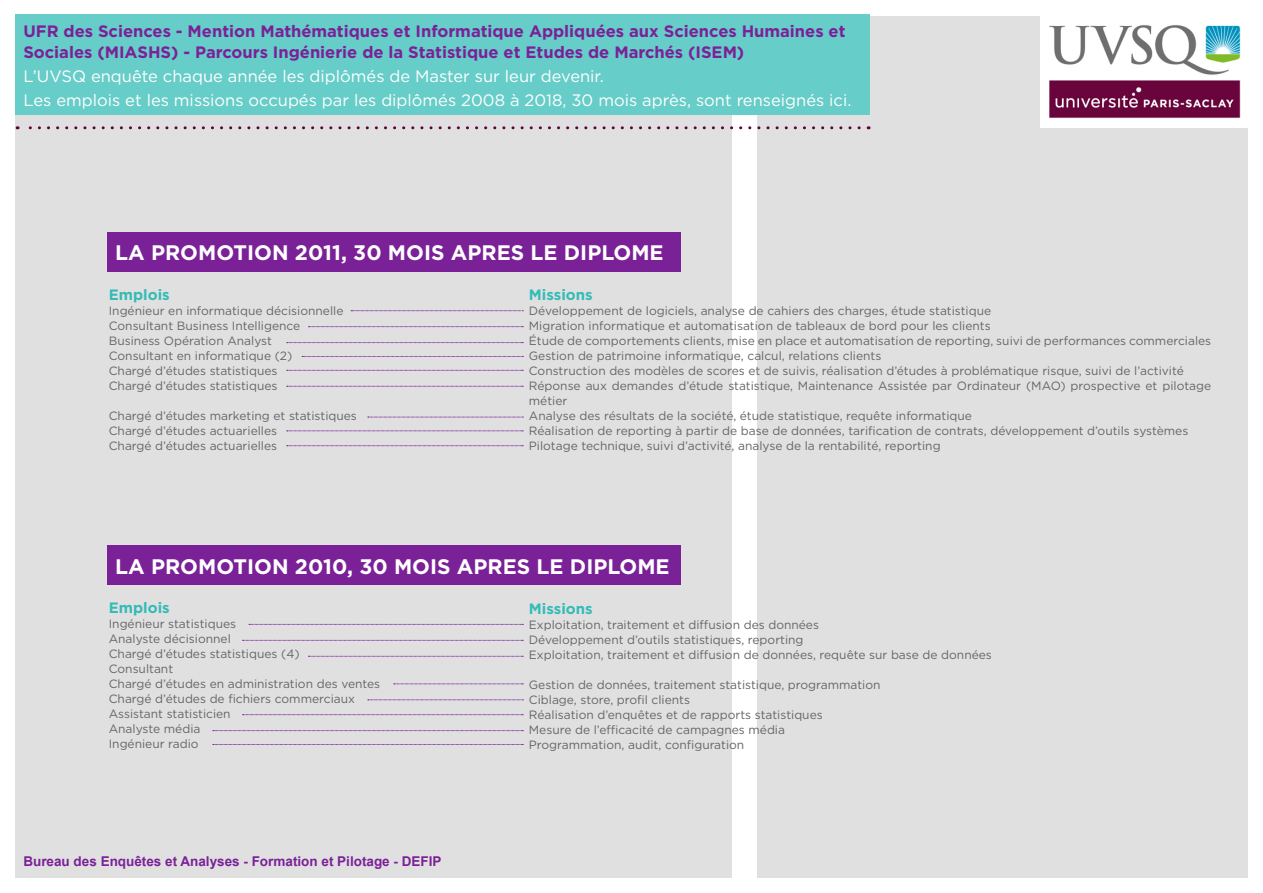
<style>
.page{position:relative;width:1263px;height:893px;background:#fff}
.page>*{position:absolute;margin:0;border:0;box-sizing:border-box;transform-origin:0 0}
.t1{font:700 21px "Gotham";color:#fff}
.t2{font:700 16.5px/21px "Gotham";color:#7b2198}
.t3{font:16.5px "Gotham";color:#fff}
.t4{font:700 15px "Gotham";color:#33bcb6}
.t5{font:700 13.5px "Arial";color:#7b2198}
.t6{font:12px/15px "Gotham";color:#646567}
</style>
<div class="page">
<div style="left:15px;top:16px;width:716px;height:861px;background:#e0e0e1"></div>
<div style="left:757px;top:16px;width:491px;height:861px;background:#e0e0e1"></div>
<img style="left:1041px;top:16px;width:207px;height:112px">
<div style="left:107px;top:232px;width:573px;height:39px;background:#7b2198"></div>
<svg style="left:351px;top:310px;width:172px;height:1px"></svg>
<svg style="left:287px;top:370px;width:236px;height:1px"></svg>
<svg style="left:302px;top:356px;width:221px;height:1px"></svg>
<svg style="left:287px;top:386px;width:236px;height:1px"></svg>
<svg style="left:308px;top:326px;width:215px;height:1px"></svg>
<svg style="left:287px;top:342px;width:236px;height:1px"></svg>
<svg style="left:368px;top:417px;width:155px;height:1px"></svg>
<svg style="left:287px;top:431px;width:236px;height:1px"></svg>
<svg style="left:287px;top:445px;width:236px;height:1px"></svg>
<div style="left:107px;top:546px;width:573px;height:39px;background:#7b2198"></div>
<svg style="left:249px;top:624px;width:274px;height:1px"></svg>
<svg style="left:394px;top:684px;width:129px;height:1px"></svg>
<svg style="left:368px;top:700px;width:155px;height:1px"></svg>
<svg style="left:243px;top:640px;width:280px;height:1px"></svg>
<svg style="left:308px;top:656px;width:215px;height:1px"></svg>
<svg style="left:213px;top:730px;width:310px;height:1px"></svg>
<svg style="left:213px;top:744px;width:310px;height:1px"></svg>
<svg style="left:243px;top:714px;width:280px;height:1px"></svg>
<div style="left:15px;top:15px;width:855px;height:100px;background:#66cdc8"></div>
<svg style="left:17px;top:126px;width:842px;height:3px"></svg>
<p class="t2" style="left:23px;top:21px;width:824px">UFR des Sciences - Mention Mathématiques et Informatique Appliquées aux Sciences Humaines et<br>Sociales (MIASHS) - Parcours Ingénierie de la Statistique et Etudes de Marchés (ISEM)</p>
<p class="t3" style="left:23px;top:66px;width:582px">L’UVSQ enquête chaque année les diplômés de Master sur leur devenir.</p>
<p class="t3" style="left:23px;top:90px;width:829px">Les emplois et les missions occupés par les diplômés 2008 à 2018, 30 mois après, sont renseignés ici.</p>
<p class="t1" style="left:115px;top:239px;width:550px">LA PROMOTION 2011, 30 MOIS APRES LE DIPLOME</p>
<p class="t4" style="left:109px;top:284px;width:62px">Emplois</p>
<p class="t6" style="left:109px;top:303px;width:236px">Ingénieur en informatique décisionnelle</p>
<p class="t6" style="left:109px;top:318px;width:193px">Consultant Business Intelligence</p>
<p class="t6" style="left:109px;top:333px;width:165px">Business Opération Analyst</p>
<p class="t6" style="left:109px;top:348px;width:185px">Consultant en informatique (2)</p>
<p class="t6" style="left:109px;top:363px;width:170px">Chargé d’études statistiques</p>
<p class="t6" style="left:109px;top:378px;width:170px">Chargé d’études statistiques</p>
<p class="t6" style="left:109px;top:408px;width:250px">Chargé d’études marketing et statistiques</p>
<p class="t6" style="left:109px;top:423px;width:170px">Chargé d’études actuarielles</p>
<p class="t6" style="left:109px;top:438px;width:170px">Chargé d’études actuarielles</p>
<p class="t4" style="left:529px;top:285px;width:65px">Missions</p>
<p class="t6" style="left:529px;top:303px;width:464px">Développement de logiciels, analyse de cahiers des charges, étude statistique</p>
<p class="t6" style="left:529px;top:318px;width:463px">Migration informatique et automatisation de tableaux de bord pour les clients</p>
<p class="t6" style="left:529px;top:333px;width:684px">Étude de comportements clients, mise en place et automatisation de reporting, suivi de performances commerciales</p>
<p class="t6" style="left:529px;top:348px;width:354px">Gestion de patrimoine informatique, calcul, relations clients</p>
<p class="t6" style="left:529px;top:363px;width:656px">Construction des modèles de scores et de suivis, réalisation d’études à problématique risque, suivi de l’activité</p>
<p class="t6" style="left:529px;top:378px;width:684px">Réponse aux demandes d’étude statistique, Maintenance Assistée par Ordinateur (MAO) prospective et pilotage métier</p>
<p class="t6" style="left:529px;top:408px;width:445px">Analyse des résultats de la société, étude statistique, requête informatique</p>
<p class="t6" style="left:529px;top:423px;width:661px">Réalisation de reporting à partir de base de données, tarification de contrats, développement d’outils systèmes</p>
<p class="t6" style="left:529px;top:438px;width:413px">Pilotage technique, suivi d’activité, analyse de la rentabilité, reporting</p>
<p class="t1" style="left:115px;top:552px;width:556px">LA PROMOTION 2010, 30 MOIS APRES LE DIPLOME</p>
<p class="t4" style="left:109px;top:598px;width:62px">Emplois</p>
<p class="t6" style="left:109px;top:616px;width:129px">Ingénieur statistiques</p>
<p class="t6" style="left:109px;top:631px;width:124px">Analyste décisionnel</p>
<p class="t6" style="left:109px;top:646px;width:192px">Chargé d’études statistiques (4)</p>
<p class="t6" style="left:109px;top:661px;width:66px">Consultant</p>
<p class="t6" style="left:109px;top:676px;width:273px">Chargé d’études en administration des ventes</p>
<p class="t6" style="left:109px;top:691px;width:248px">Chargé d’études de fichiers commerciaux</p>
<p class="t6" style="left:109px;top:706px;width:123px">Assistant statisticien</p>
<p class="t6" style="left:109px;top:721px;width:93px">Analyste média</p>
<p class="t6" style="left:109px;top:736px;width:91px">Ingénieur radio</p>
<p class="t4" style="left:529px;top:599px;width:65px">Missions</p>
<p class="t6" style="left:529px;top:617px;width:292px">Exploitation, traitement et diffusion des données</p>
<p class="t6" style="left:529px;top:632px;width:276px">Développement d’outils statistiques, reporting</p>
<p class="t6" style="left:529px;top:647px;width:465px">Exploitation, traitement et diffusion de données, requête sur base de données</p>
<p class="t6" style="left:529px;top:677px;width:353px">Gestion de données, traitement statistique, programmation</p>
<p class="t6" style="left:529px;top:692px;width:163px">Ciblage, store, profil clients</p>
<p class="t6" style="left:529px;top:707px;width:295px">Réalisation d’enquêtes et de rapports statistiques</p>
<p class="t6" style="left:529px;top:722px;width:258px">Mesure de l’efficacité de campagnes média</p>
<p class="t6" style="left:529px;top:737px;width:217px">Programmation, audit, configuration</p>
<p class="t5" style="left:23px;top:852px;width:420px">Bureau des Enquêtes et Analyses - Formation et Pilotage - DEFIP</p>
</div>
